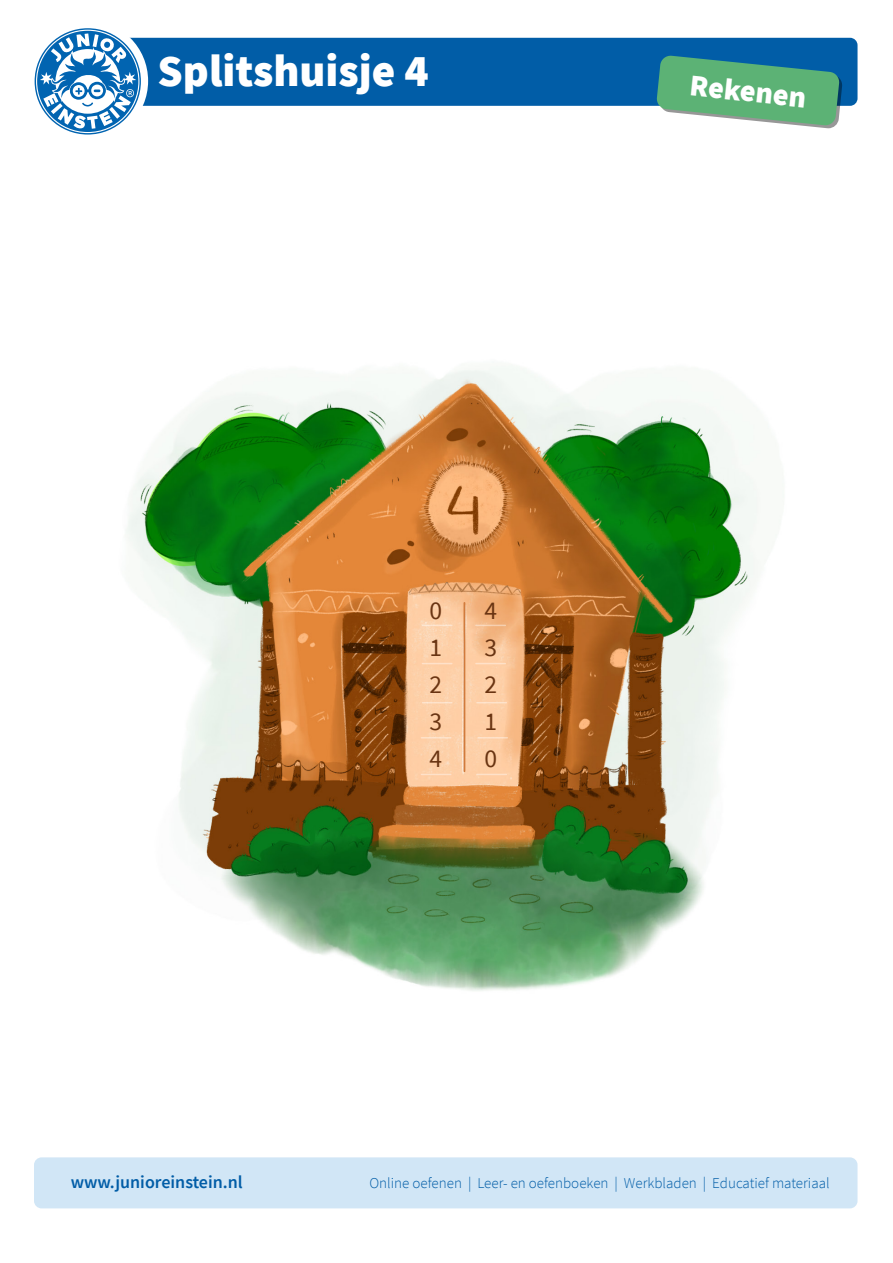
<style>
.page{position:relative;width:893px;height:1263px;background:#fff}
.page>*{position:absolute;margin:0;border:0;box-sizing:border-box;transform-origin:0 0}
.t1{font:900 45px "Source Sans Pro";color:#fff}
.t2{font:900 30px "Source Sans Pro";color:#fff}
.t3{font:25.5px "Source Sans Pro";color:#693412}
.t4{font:600 18px "Source Sans Pro";color:#015da7}
.t5{font:300 15px "Source Sans Pro";color:#015da7}
</style>
<div class="page">
<img style="left:34px;top:42px;width:824px;height:1167px">
<svg style="left:476px;top:625px;width:29px;height:1px"></svg>
<svg style="left:477px;top:702px;width:29px;height:1px"></svg>
<svg style="left:477px;top:774px;width:29px;height:1px"></svg>
<svg style="left:476px;top:663px;width:29px;height:1px"></svg>
<svg style="left:478px;top:737px;width:29px;height:1px"></svg>
<hr style="left:422px;top:625px;width:30px;height:1px;background:#fff">
<hr style="left:422px;top:702px;width:30px;height:1px;background:#fff">
<hr style="left:421px;top:774px;width:30px;height:1px;background:#fff">
<hr style="left:422px;top:663px;width:30px;height:1px;background:#fff">
<hr style="left:421px;top:737px;width:30px;height:1px;background:#fff">
<hr style="left:463px;top:602px;width:2px;height:170px;background:#d17b3c">
<div style="left:50px;top:38px;width:807px;height:68px;background:#015da7;border-radius:7px"></div>
<div style="left:27px;top:20px;width:121px;height:122px;background:#fff;border-radius:50%"></div>
<svg style="left:656px;top:55px;width:187px;height:73px"></svg>
<svg style="left:35px;top:28px;width:106px;height:107px"></svg>
<div style="left:34px;top:1157px;width:823px;height:51px;background:#d1e6f6;border-radius:8px"></div>
<p class="t1" style="left:158px;top:40px;width:273px">Splitshuisje 4</p>
<p class="t2" style="left:692px;top:65px;width:118px;rotate:6deg">Rekenen</p>
<p class="t3" style="left:429px;top:594px;width:14px">0</p>
<p class="t3" style="left:484px;top:594px;width:14px">4</p>
<p class="t3" style="left:429px;top:631px;width:14px">1</p>
<p class="t3" style="left:429px;top:668px;width:14px">2</p>
<p class="t3" style="left:429px;top:705px;width:14px">3</p>
<p class="t3" style="left:429px;top:742px;width:14px">4</p>
<p class="t3" style="left:484px;top:631px;width:14px">3</p>
<p class="t3" style="left:484px;top:668px;width:14px">2</p>
<p class="t3" style="left:484px;top:705px;width:14px">1</p>
<p class="t3" style="left:484px;top:742px;width:14px">0</p>
<p class="t4" style="left:71px;top:1170px;width:174px">www.junioreinstein.nl</p>
<p class="t5" style="left:369px;top:1174px;width:462px">Online oefenen | Leer- en oefenboeken | Werkbladen | Educatief materiaal</p>
</div>
